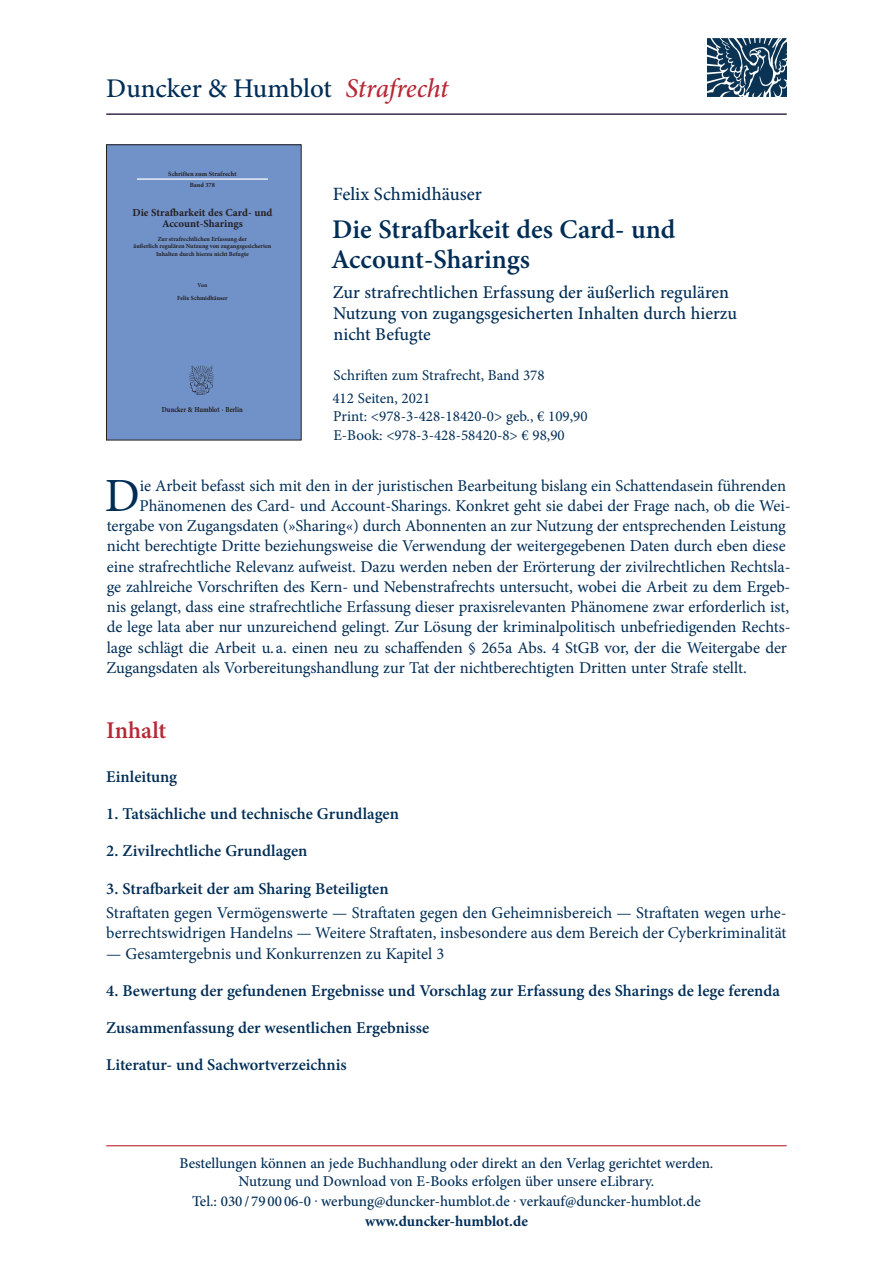
<style>
.page{position:relative;width:893px;height:1263px;background:#fff}
.page>*{position:absolute;margin:0;border:0;box-sizing:border-box;transform-origin:0 0}
.t1{font:47.7px "Minion Pro";color:#002d56}
.t2{font:600 27px/30px "Minion Pro";color:#002d56}
.t3{font:500 27px "Minion Pro";letter-spacing:-.005em;color:#002d56}
.t4{font:600 24px "Minion Pro";color:#b72837}
.t5{font:500 18.75px "Minion Pro";color:#002d56}
.t6{font:500 18px/21px "Minion Pro";color:#002d56}
.t7{font:16.5px/20.2px "Minion Pro";letter-spacing:-.005em;color:#002d56}
.t8{font:600 16.5px "Minion Pro";color:#002d56}
.t9{font:500 15px/18px "Minion Pro";color:#002d56;text-align:center}
.t10{font:15px/23px "Minion Pro";color:#002d56}
.t11{font:700 15px "Minion Pro";color:#002d56}
.t12{font:700 10.8px/11.7px "Minion Pro";color:#231f20;text-align:center}
.t13{font:700 7.65px "Minion Pro";letter-spacing:-.005em;color:#231f20;scale:.86 1}
.t14{font:700 6.6px "Minion Pro";letter-spacing:.01em;color:#231f20}
.t15{font:700 6.45px "Minion Pro";letter-spacing:.005em;color:#231f20}
.t16{font:700 6.3px/7.5px "Minion Pro";letter-spacing:.005em;color:#231f20;text-align:center}
.t17{font:700 5.85px "Minion Pro";color:#231f20}
.s1{font-style:italic;color:#b72837}
</style>
<div class="page">
<hr style="left:106px;top:1145px;width:681px;height:1px;background:#b72837">
<div style="left:106px;top:145px;width:195px;height:295px;background:#7192c9"></div>
<hr style="left:137px;top:178px;width:131px;height:2px;background:#fff">
<img style="left:189px;top:365px;width:25px;height:30px">
<div style="left:106px;top:145px;width:195px;height:295px;border:1px solid #231f20"></div>
<img style="left:707px;top:38px;width:79px;height:59px">
<hr style="left:106px;top:114px;width:681px;height:1px;background:#002d56">
<h2 class="t3" style="left:106px;top:70px;width:344px">Duncker &amp; Humblot <span class="s1">Strafrecht</span></h2>
<p class="t14" style="left:168px;top:169px;width:70px">Schriften zum Strafrecht</p>
<p class="t15" style="left:190px;top:180px;width:27px">Band 378</p>
<p class="t12" style="left:132px;top:206px;width:141px">Die Strafbarkeit des Card- und<br>Account-Sharings</p>
<p class="t16" style="left:134px;top:235px;width:139px">Zur strafrechtlichen Erfassung der<br>äußerlich regulären Nutzung von zugangsgesicherten<br>Inhalten durch hierzu nicht Befugte</p>
<p class="t17" style="left:198px;top:281px;width:11px">Von</p>
<p class="t16" style="left:177px;top:294px;width:52px">Felix Schmidhäuser</p>
<p class="t13" style="left:162px;top:404px;width:96px">Duncker &amp; Humblot · Berlin</p>
<p class="t5" style="left:333px;top:181px;width:151px">Felix Schmidhäuser</p>
<h2 class="t2" style="left:331px;top:214px;width:346px">Die Strafbarkeit des Card- und<br>Account-Sharings</h2>
<p class="t6" style="left:333px;top:281px;width:406px">Zur strafrechtlichen Erfassung der äußerlich regulären<br>Nutzung von zugangsgesicherten Inhalten durch hierzu nicht Befugte</p>
<p class="t10" style="left:332px;top:364px;width:214px">Schriften zum Strafrecht, Band 378<br>412 Seiten, 2021</p>
<p class="t10" style="left:333px;top:407px;width:256px;line-height:18.8px">Print: &lt;978-3-428-18420-0&gt; geb., € 109,90<br>E-Book: &lt;978-3-428-58420-8&gt; € 98,90</p>
<h1 class="t1" style="left:105px;top:464px;width:37px">D</h1>
<p class="t7" style="left:140px;top:475px;width:648px">ie Arbeit befasst sich mit den in der juristischen Bearbeitung bislang ein Schattendasein führenden</p>
<p class="t7" style="left:140px;top:495px;width:652px">Phänomenen des Card- und Account-Sharings. Konkret geht sie dabei der Frage nach, ob die Wei-</p>
<p class="t7" style="left:107px;top:516px;width:681px">tergabe von Zugangsdaten (»Sharing«) durch Abonnenten an zur Nutzung der entsprechenden Leistung</p>
<p class="t7" style="left:107px;top:536px;width:680px">nicht berechtigte Dritte beziehungsweise die Verwendung der weitergegebenen Daten durch eben diese</p>
<p class="t7" style="left:107px;top:556px;width:685px">eine strafrechtliche Relevanz aufweist. Dazu werden neben der Erörterung der zivilrechtlichen Rechtsla-</p>
<p class="t7" style="left:107px;top:576px;width:685px">ge zahlreiche Vorschriften des Kern- und Nebenstrafrechts untersucht, wobei die Arbeit zu dem Ergeb-</p>
<p class="t7" style="left:107px;top:597px;width:684px">nis gelangt, dass eine strafrechtliche Erfassung dieser praxisrelevanten Phänomene zwar erforderlich ist,</p>
<p class="t7" style="left:107px;top:617px;width:685px">de lege lata aber nur unzureichend gelingt. Zur Lösung der kriminalpolitisch unbefriedigenden Rechts-</p>
<p class="t7" style="left:107px;top:637px;width:682px">lage schlägt die Arbeit u. a. einen neu zu schaffenden § 265a Abs. 4 StGB vor, der die Weitergabe der</p>
<p class="t7" style="left:106px;top:657px;width:642px">Zugangsdaten als Vorbereitungshandlung zur Tat der nichtberechtigten Dritten unter Strafe stellt.</p>
<h3 class="t4" style="left:106px;top:714px;width:62px">Inhalt</h3>
<p class="t8" style="left:106px;top:765px;width:72px">Einleitung</p>
<p class="t8" style="left:106px;top:802px;width:294px">1. Tatsächliche und technische Grundlagen</p>
<p class="t8" style="left:106px;top:840px;width:203px">2. Zivilrechtliche Grundlagen</p>
<p class="t8" style="left:106px;top:877px;width:284px">3. Strafbarkeit der am Sharing Beteiligten</p>
<p class="t7" style="left:106px;top:903px;width:682px">Straftaten gegen Vermögenswerte — Straftaten gegen den Geheimnisbereich — Straftaten wegen urhe&shy;berrechtswidrigen Handelns — Weitere Straftaten, insbesondere aus dem Bereich der Cyberkriminalität</p>
<p class="t7" style="left:106px;top:943px;width:339px">— Gesamtergebnis und Konkurrenzen zu Kapitel 3</p>
<p class="t8" style="left:106px;top:979px;width:675px">4. Bewertung der gefundenen Ergebnisse und Vorschlag zur Erfassung des Sharings de lege ferenda</p>
<p class="t8" style="left:106px;top:1016px;width:324px">Zusammenfassung der wesentlichen Ergebnisse</p>
<p class="t8" style="left:106px;top:1054px;width:242px">Literatur- und Sachwortverzeichnis</p>
<p class="t9" style="left:179px;top:1154px;width:535px">Bestellungen können an jede Buchhandlung oder direkt an den Verlag gerichtet werden.<br>Nutzung und Download von E-Books erfolgen über unsere eLibrary.</p>
<p class="t9" style="left:192px;top:1192px;width:510px">Tel.: 030 / 79 00 06-0 . werbung@duncker-humblot.de . verkauf@duncker-humblot.de</p>
<p class="t11" style="left:365px;top:1210px;width:164px">www.duncker-humblot.de</p>
</div>
